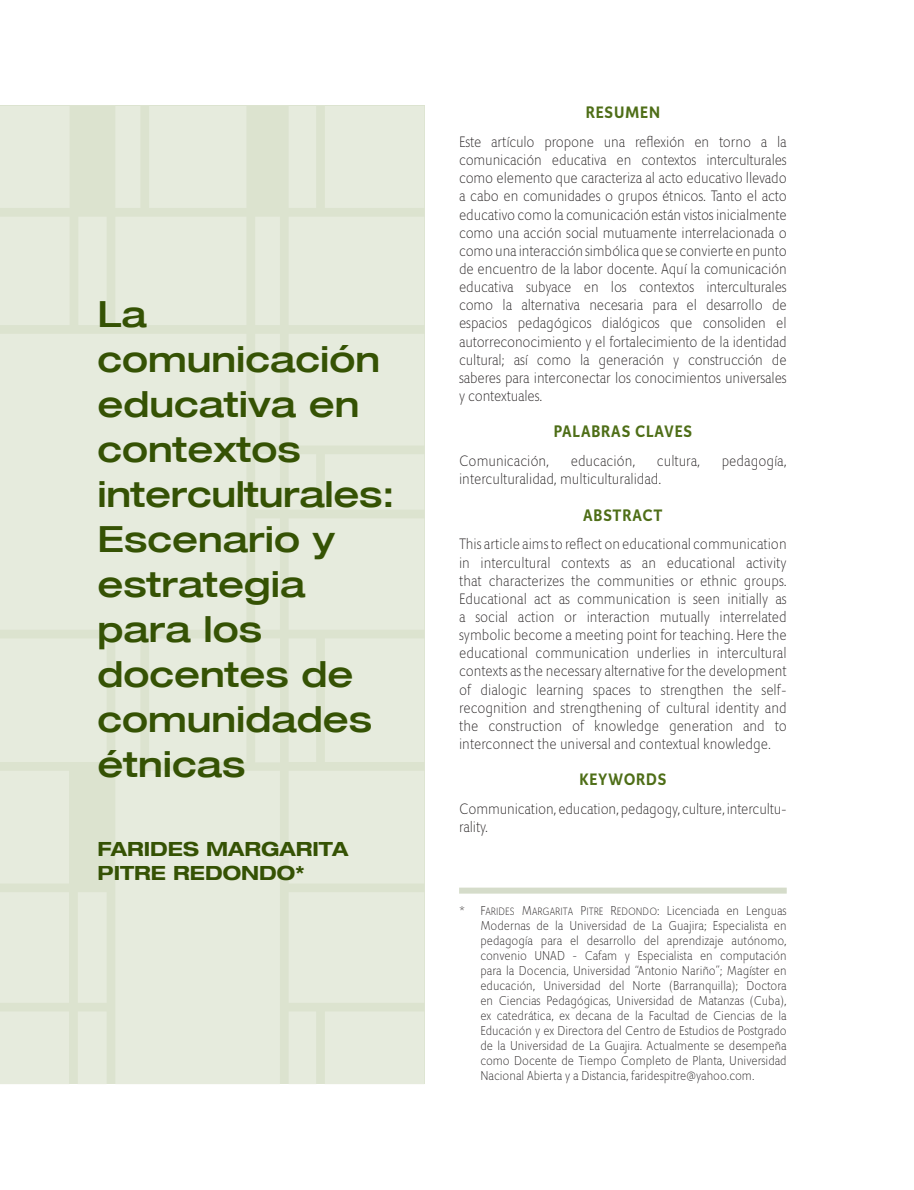
<style>
.page{position:relative;width:914px;height:1190px;background:#fff}
.page>*{position:absolute;margin:0;border:0;box-sizing:border-box;transform-origin:0 0}
.t1{font:500 expanded 36px/45px "Helvetica 63";color:#355204}
.t2{font:700 expanded 19.5px/24px "Helvetica 73";color:#355204}
.t3{font:700 16.5px "Giacomo";letter-spacing:.05em;color:#4e6e17;scale:.9 1}
.t4{font:300 15px/18.1px "Giacomo";letter-spacing:-.01em;color:#231f20;text-align:justify;scale:.9 1}
.t5{font:300 12.75px/15px "Giacomo";color:#231f20;text-align:justify;scale:.9 1}
.t6{font:10.5px "Giacomo Light SC825";color:#231f20;scale:.9 1}
.s1{font-family:"Giacomo";font-weight:300;font-size:12.75px}
.s2{font-size:12.75px}
</style>
<div class="page">
<svg style="left:0;top:106px;width:424px;height:978px;background:#e4e9da"></svg>
<div style="left:459px;top:887px;width:327px;height:6px;background:#d5dcca"></div>
<h1 class="t1" style="left:97px;top:291px;width:299px">La comunicación educativa en contextos interculturales:<br>Escenario y estrategia para los docentes de comunidades étnicas</h1>
<h2 class="t2" style="left:97px;top:836px;width:252px">FARIDES MARGARITA<br>PITRE REDONDO*</h2>
<p class="t3" style="left:585px;top:102px;width:84px">RESUMEN</p>
<p class="t4" style="left:459px;top:133px;width:365px">Este artículo propone una reflexión en torno a la comunicación educativa en contextos interculturales como elemento que caracteriza al acto educativo llevado a cabo en comunidades o grupos étnicos. Tanto el acto educativo como la comunicación están vistos inicialmente como una acción social mutuamente interrelacionada o como una interacción simbólica que se convierte en punto de encuentro de la labor docente. Aquí la comunicación educativa subyace en los contextos interculturales como la alternativa necesaria para el desarrollo de espacios pedagógicos dialógicos que consoliden el autorreconocimiento y el fortalecimiento de la identidad cultural; así como la generación y construcción de saberes para interconectar los conocimientos universales y contextuales.</p>
<p class="t3" style="left:553px;top:421px;width:155px">PALABRAS CLAVES</p>
<p class="t4" style="left:459px;top:452px;width:101px">Comunicación,</p>
<p class="t4" style="left:570px;top:452px;width:73px">educación,</p>
<p class="t4" style="left:656px;top:452px;width:49px">cultura,</p>
<p class="t4" style="left:721px;top:452px;width:74px">pedagogía,</p>
<p class="t4" style="left:459px;top:471px;width:226px">interculturalidad, multiculturalidad.</p>
<p class="t3" style="left:583px;top:504px;width:90px">ABSTRACT</p>
<p class="t4" style="left:459px;top:536px;width:365px">This article aims to reflect on educational communication in intercultural contexts as an educational activity that characterizes the communities or ethnic groups.<br>Educational act as communication is seen initially as a social action or interaction mutually interrelated symbolic become a meeting point for teaching. Here the educational communication underlies in intercultural contexts as the necessary alternative for the development of dialogic learning spaces to strengthen the self&shy;recognition and strengthening of cultural identity and the construction of knowledge generation and to interconnect the universal and contextual knowledge.</p>
<p class="t3" style="left:579px;top:769px;width:98px">KEYWORDS</p>
<p class="t4" style="left:459px;top:800px;width:365px">Communication, education, pedagogy, culture, intercultu&shy;rality.</p>
<p class="t6" style="left:459px;top:905px;width:365px"><span class="s1">*</span> <span class="s2">F</span>ARIDES <span class="s2">M</span>ARGARITA <span class="s2">P</span>ITRE <span class="s2">R</span>EDONDO<span class="s1">: Licenciada en Lenguas</span></p>
<p class="t5" style="left:480px;top:918px;width:342px">Modernas de la Universidad de La Guajira; Especialista en pedagogía para el desarrollo del aprendizaje autónomo, convenio UNAD - Cafam y Especialista en computación para la Docencia, Universidad “Antonio Nariño”; Magíster en educación, Universidad del Norte (Barranquilla); Doctora en Ciencias Pedagógicas, Universidad de Matanzas (Cuba), ex catedrática, ex decana de la Facultad de Ciencias de la Educación y ex Directora del Centro de Estudios de Postgrado de la Universidad de La Guajira. Actualmente se desempeña como Docente de Tiempo Completo de Planta, Universidad Nacional Abierta y a Distancia, faridespitre@yahoo.com.</p>
</div>
